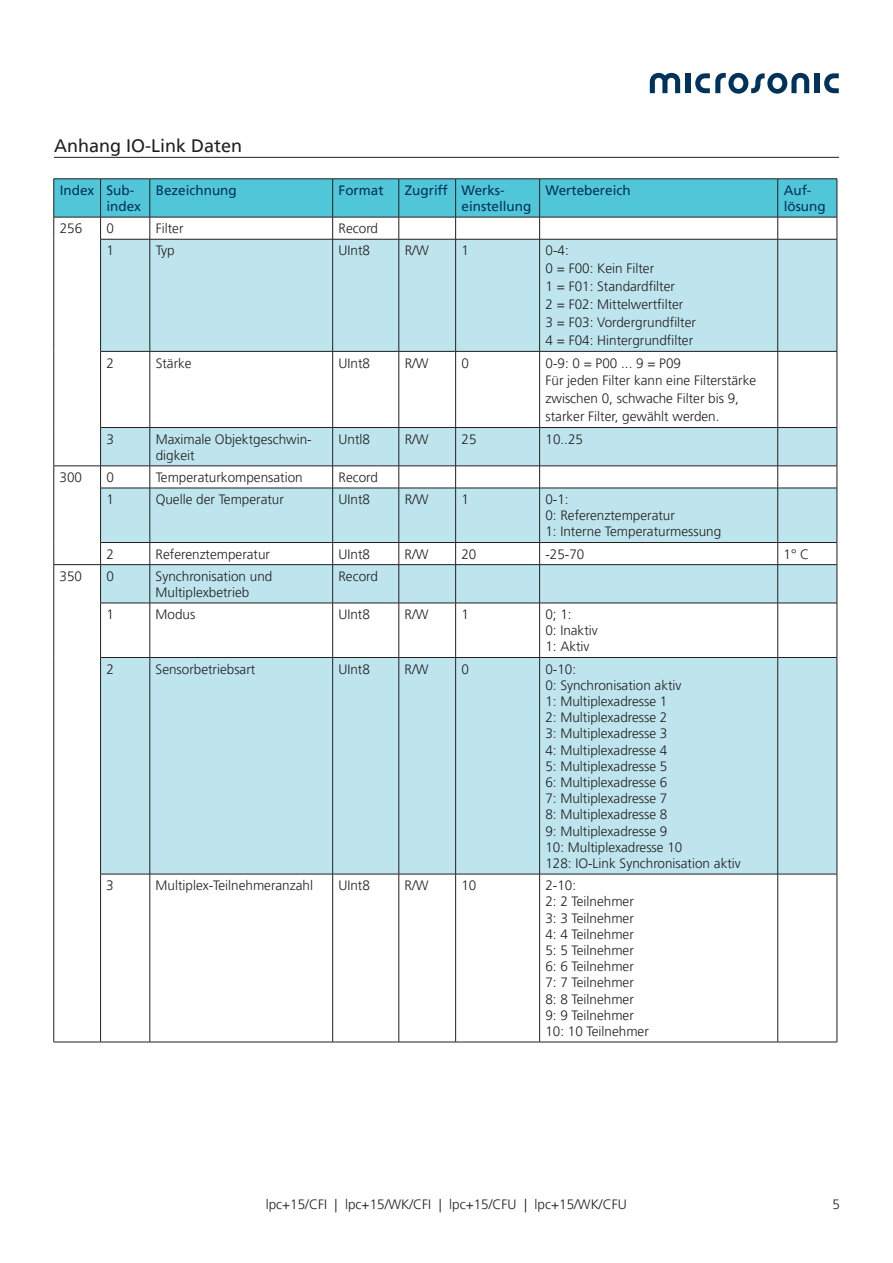
<style>
.page{position:relative;width:893px;height:1263px;background:#fff}
.page>*{position:absolute;margin:0;border:0;box-sizing:border-box;transform-origin:0 0}
.t1{font:18px "Frutiger LT Pro";color:#231f20}
.t2{font:300 13.5px/16.2px "Frutiger LT Pro";color:#231f20}
.t3{font:13.5px/16.2px "Frutiger LT Pro";color:#00335c}
</style>
<div class="page">
<svg style="left:824px;top:73px;width:15px;height:20px"></svg>
<div style="left:814px;top:73px;width:6px;height:20px;background:#00335c"></div>
<svg style="left:695px;top:73px;width:114px;height:21px"></svg>
<div style="left:685px;top:73px;width:6px;height:20px;background:#00335c"></div>
<svg style="left:650px;top:73px;width:30px;height:20px"></svg>
<hr style="left:54px;top:157px;width:785px;height:1px;background:#231f20">
<svg style="left:101px;top:565px;width:736px;height:309px;fill:#bee5ee"></svg>
<svg style="left:54px;top:179px;width:784px;height:386px"></svg>
<hr style="left:54px;top:564px;width:47px;height:1px;background:#231f20">
<hr style="left:54px;top:565px;width:1px;height:38px;background:#231f20">
<hr style="left:101px;top:564px;width:49px;height:1px;background:#231f20">
<hr style="left:100px;top:565px;width:1px;height:38px;background:#231f20">
<hr style="left:150px;top:564px;width:183px;height:1px;background:#231f20">
<hr style="left:150px;top:565px;width:1px;height:38px;background:#231f20">
<hr style="left:333px;top:564px;width:66px;height:1px;background:#231f20">
<hr style="left:332px;top:565px;width:1px;height:38px;background:#231f20">
<hr style="left:399px;top:564px;width:57px;height:1px;background:#231f20">
<hr style="left:399px;top:565px;width:1px;height:38px;background:#231f20">
<hr style="left:456px;top:564px;width:84px;height:1px;background:#231f20">
<hr style="left:455px;top:565px;width:1px;height:38px;background:#231f20">
<hr style="left:540px;top:564px;width:238px;height:1px;background:#231f20">
<hr style="left:539px;top:565px;width:1px;height:38px;background:#231f20">
<hr style="left:778px;top:564px;width:59px;height:1px;background:#231f20">
<hr style="left:777px;top:565px;width:1px;height:38px;background:#231f20">
<hr style="left:837px;top:565px;width:1px;height:38px;background:#231f20">
<hr style="left:54px;top:603px;width:1px;height:54px;background:#231f20">
<hr style="left:100px;top:603px;width:50px;height:1px;background:#231f20">
<hr style="left:100px;top:603px;width:1px;height:54px;background:#231f20">
<hr style="left:150px;top:603px;width:183px;height:1px;background:#231f20">
<hr style="left:150px;top:603px;width:1px;height:54px;background:#231f20">
<hr style="left:333px;top:603px;width:66px;height:1px;background:#231f20">
<hr style="left:332px;top:603px;width:1px;height:54px;background:#231f20">
<hr style="left:399px;top:603px;width:57px;height:1px;background:#231f20">
<hr style="left:399px;top:603px;width:1px;height:54px;background:#231f20">
<hr style="left:456px;top:603px;width:84px;height:1px;background:#231f20">
<hr style="left:455px;top:603px;width:1px;height:54px;background:#231f20">
<hr style="left:540px;top:603px;width:238px;height:1px;background:#231f20">
<hr style="left:539px;top:603px;width:1px;height:54px;background:#231f20">
<hr style="left:778px;top:603px;width:59px;height:1px;background:#231f20">
<hr style="left:777px;top:603px;width:1px;height:54px;background:#231f20">
<hr style="left:837px;top:603px;width:1px;height:54px;background:#231f20">
<hr style="left:54px;top:657px;width:1px;height:217px;background:#231f20">
<hr style="left:100px;top:657px;width:50px;height:1px;background:#231f20">
<hr style="left:100px;top:658px;width:1px;height:216px;background:#231f20">
<hr style="left:150px;top:657px;width:183px;height:1px;background:#231f20">
<hr style="left:150px;top:658px;width:1px;height:216px;background:#231f20">
<hr style="left:333px;top:657px;width:66px;height:1px;background:#231f20">
<hr style="left:332px;top:658px;width:1px;height:216px;background:#231f20">
<hr style="left:399px;top:657px;width:57px;height:1px;background:#231f20">
<hr style="left:399px;top:658px;width:1px;height:216px;background:#231f20">
<hr style="left:456px;top:657px;width:84px;height:1px;background:#231f20">
<hr style="left:455px;top:658px;width:1px;height:216px;background:#231f20">
<hr style="left:540px;top:657px;width:238px;height:1px;background:#231f20">
<hr style="left:539px;top:658px;width:1px;height:216px;background:#231f20">
<hr style="left:778px;top:657px;width:59px;height:1px;background:#231f20">
<hr style="left:777px;top:658px;width:1px;height:216px;background:#231f20">
<hr style="left:837px;top:658px;width:1px;height:216px;background:#231f20">
<hr style="left:54px;top:874px;width:1px;height:168px;background:#231f20">
<hr style="left:100px;top:874px;width:50px;height:1px;background:#231f20">
<hr style="left:100px;top:874px;width:1px;height:168px;background:#231f20">
<hr style="left:150px;top:874px;width:183px;height:1px;background:#231f20">
<hr style="left:150px;top:874px;width:1px;height:168px;background:#231f20">
<hr style="left:333px;top:874px;width:66px;height:1px;background:#231f20">
<hr style="left:332px;top:874px;width:1px;height:168px;background:#231f20">
<hr style="left:399px;top:874px;width:57px;height:1px;background:#231f20">
<hr style="left:399px;top:874px;width:1px;height:168px;background:#231f20">
<hr style="left:456px;top:874px;width:84px;height:1px;background:#231f20">
<hr style="left:455px;top:874px;width:1px;height:168px;background:#231f20">
<hr style="left:540px;top:874px;width:238px;height:1px;background:#231f20">
<hr style="left:539px;top:874px;width:1px;height:168px;background:#231f20">
<hr style="left:778px;top:874px;width:59px;height:1px;background:#231f20">
<hr style="left:777px;top:874px;width:1px;height:168px;background:#231f20">
<hr style="left:837px;top:874px;width:1px;height:168px;background:#231f20">
<hr style="left:54px;top:1042px;width:47px;height:1px;background:#231f20">
<hr style="left:101px;top:1042px;width:49px;height:1px;background:#231f20">
<hr style="left:150px;top:1042px;width:183px;height:1px;background:#231f20">
<hr style="left:333px;top:1042px;width:66px;height:1px;background:#231f20">
<hr style="left:399px;top:1042px;width:57px;height:1px;background:#231f20">
<hr style="left:456px;top:1042px;width:84px;height:1px;background:#231f20">
<hr style="left:540px;top:1042px;width:238px;height:1px;background:#231f20">
<hr style="left:778px;top:1042px;width:59px;height:1px;background:#231f20">
<h1 class="t1" style="left:54px;top:135px;width:190px">Anhang IO-Link Daten</h1>
<p class="t3" style="left:107px;top:182px;width:36px;text-indent:-47px">Index Sub&shy;index</p>
<p class="t3" style="left:156px;top:182px;width:83px">Bezeichnung</p>
<p class="t3" style="left:339px;top:182px;width:47px">Format</p>
<p class="t3" style="left:462px;top:182px;width:71px;text-indent:-57px">Zugriff Werks&shy;einstellung</p>
<p class="t3" style="left:546px;top:182px;width:87px">Wertebereich</p>
<p class="t3" style="left:784px;top:182px;width:43px">Auf&shy;lösung</p>
<p class="t2" style="left:60px;top:221px;width:24px">256</p>
<p class="t2" style="left:107px;top:221px;width:9px">0</p>
<p class="t2" style="left:156px;top:221px;width:29px">Filter</p>
<p class="t2" style="left:339px;top:221px;width:41px">Record</p>
<p class="t2" style="left:107px;top:243px;width:9px">1</p>
<p class="t2" style="left:156px;top:243px;width:20px">Typ</p>
<p class="t2" style="left:339px;top:243px;width:33px">UInt8</p>
<p class="t2" style="left:405px;top:243px;width:26px">R/W</p>
<p class="t2" style="left:462px;top:243px;width:9px">1</p>
<p class="t2" style="left:546px;top:242px;width:152px;line-height:18px">0-4:<br>0 = F00: Kein Filter<br>1 = F01: Standardfilter<br>2 = F02: Mittelwertfilter<br>3 = F03: Vordergrundfilter<br>4 = F04: Hintergrundfilter</p>
<p class="t2" style="left:106px;top:355px;width:9px">2</p>
<p class="t2" style="left:156px;top:355px;width:37px">Stärke</p>
<p class="t2" style="left:339px;top:355px;width:33px">UInt8</p>
<p class="t2" style="left:405px;top:355px;width:26px">R/W</p>
<p class="t2" style="left:462px;top:355px;width:9px">0</p>
<p class="t2" style="left:545px;top:354px;width:212px;line-height:18px">0-9: 0 = P00 ... 9 = P09<br>Für jeden Filter kann eine Filterstärke zwischen 0, schwache Filter bis 9, starker Filter, gewählt werden.</p>
<p class="t2" style="left:106px;top:431px;width:9px">3</p>
<p class="t2" style="left:156px;top:431px;width:157px">Maximale Objektgeschwin&shy;digkeit</p>
<p class="t2" style="left:339px;top:431px;width:33px">Untl8</p>
<p class="t2" style="left:405px;top:431px;width:26px">R/W</p>
<p class="t2" style="left:461px;top:431px;width:17px">25</p>
<p class="t2" style="left:545px;top:431px;width:39px">10..25</p>
<p class="t2" style="left:60px;top:469px;width:24px">300</p>
<p class="t2" style="left:106px;top:469px;width:9px">0</p>
<p class="t2" style="left:156px;top:469px;width:149px">Temperaturkompensation</p>
<p class="t2" style="left:339px;top:469px;width:41px">Record</p>
<p class="t2" style="left:106px;top:491px;width:9px">1</p>
<p class="t2" style="left:156px;top:491px;width:130px">Quelle der Temperatur</p>
<p class="t2" style="left:338px;top:491px;width:33px">UInt8</p>
<p class="t2" style="left:405px;top:491px;width:26px">R/W</p>
<p class="t2" style="left:461px;top:491px;width:9px">1</p>
<p class="t2" style="left:545px;top:491px;width:177px">0-1:<br>0: Referenztemperatur<br>1: Interne Temperaturmessung</p>
<p class="t2" style="left:106px;top:546px;width:9px">2</p>
<p class="t2" style="left:156px;top:546px;width:116px">Referenztemperatur</p>
<p class="t2" style="left:338px;top:546px;width:33px">UInt8</p>
<p class="t2" style="left:405px;top:546px;width:26px">R/W</p>
<p class="t2" style="left:461px;top:546px;width:17px">20</p>
<p class="t2" style="left:545px;top:546px;width:41px">-25-70</p>
<p class="t2" style="left:783px;top:546px;width:27px">1° C</p>
<p class="t2" style="left:60px;top:568px;width:24px">350</p>
<p class="t2" style="left:106px;top:568px;width:9px">0</p>
<p class="t2" style="left:156px;top:568px;width:118px">Synchronisation und<br>Multiplexbetrieb</p>
<p class="t2" style="left:338px;top:568px;width:41px">Record</p>
<p class="t2" style="left:106px;top:606px;width:9px">1</p>
<p class="t2" style="left:156px;top:606px;width:41px">Modus</p>
<p class="t2" style="left:338px;top:606px;width:33px">UInt8</p>
<p class="t2" style="left:405px;top:606px;width:26px">R/W</p>
<p class="t2" style="left:461px;top:606px;width:9px">1</p>
<p class="t2" style="left:545px;top:606px;width:54px">0; 1:<br>0: Inaktiv<br>1: Aktiv</p>
<p class="t2" style="left:106px;top:661px;width:9px">2</p>
<p class="t2" style="left:156px;top:661px;width:101px">Sensorbetriebsart</p>
<p class="t2" style="left:338px;top:661px;width:33px">UInt8</p>
<p class="t2" style="left:405px;top:661px;width:26px">R/W</p>
<p class="t2" style="left:461px;top:661px;width:9px">0</p>
<p class="t2" style="left:545px;top:661px;width:197px">0-10:<br>0: Synchronisation aktiv<br>1: Multiplexadresse 1<br>2: Multiplexadresse 2<br>3: Multiplexadresse 3<br>4: Multiplexadresse 4<br>5: Multiplexadresse 5<br>6: Multiplexadresse 6<br>7: Multiplexadresse 7<br>8: Multiplexadresse 8<br>9: Multiplexadresse 9<br>10: Multiplexadresse 10<br>128: IO-Link Synchronisation aktiv</p>
<p class="t2" style="left:106px;top:877px;width:9px">3</p>
<p class="t2" style="left:156px;top:877px;width:159px">Multiplex-Teilnehmeranzahl</p>
<p class="t2" style="left:338px;top:877px;width:33px">UInt8</p>
<p class="t2" style="left:405px;top:877px;width:26px">R/W</p>
<p class="t2" style="left:461px;top:877px;width:17px">10</p>
<p class="t2" style="left:545px;top:877px;width:105px">2-10:<br>2: 2 Teilnehmer<br>3: 3 Teilnehmer<br>4: 4 Teilnehmer<br>5: 5 Teilnehmer<br>6: 6 Teilnehmer<br>7: 7 Teilnehmer<br>8: 8 Teilnehmer<br>9: 9 Teilnehmer<br>10: 10 Teilnehmer</p>
<p class="t2" style="left:266px;top:1196px;width:362px">lpc+15/CFI | lpc+15/WK/CFI | lpc+15/CFU | lpc+15/WK/CFU</p>
<p class="t2" style="left:832px;top:1196px;width:9px">5</p>
</div>
